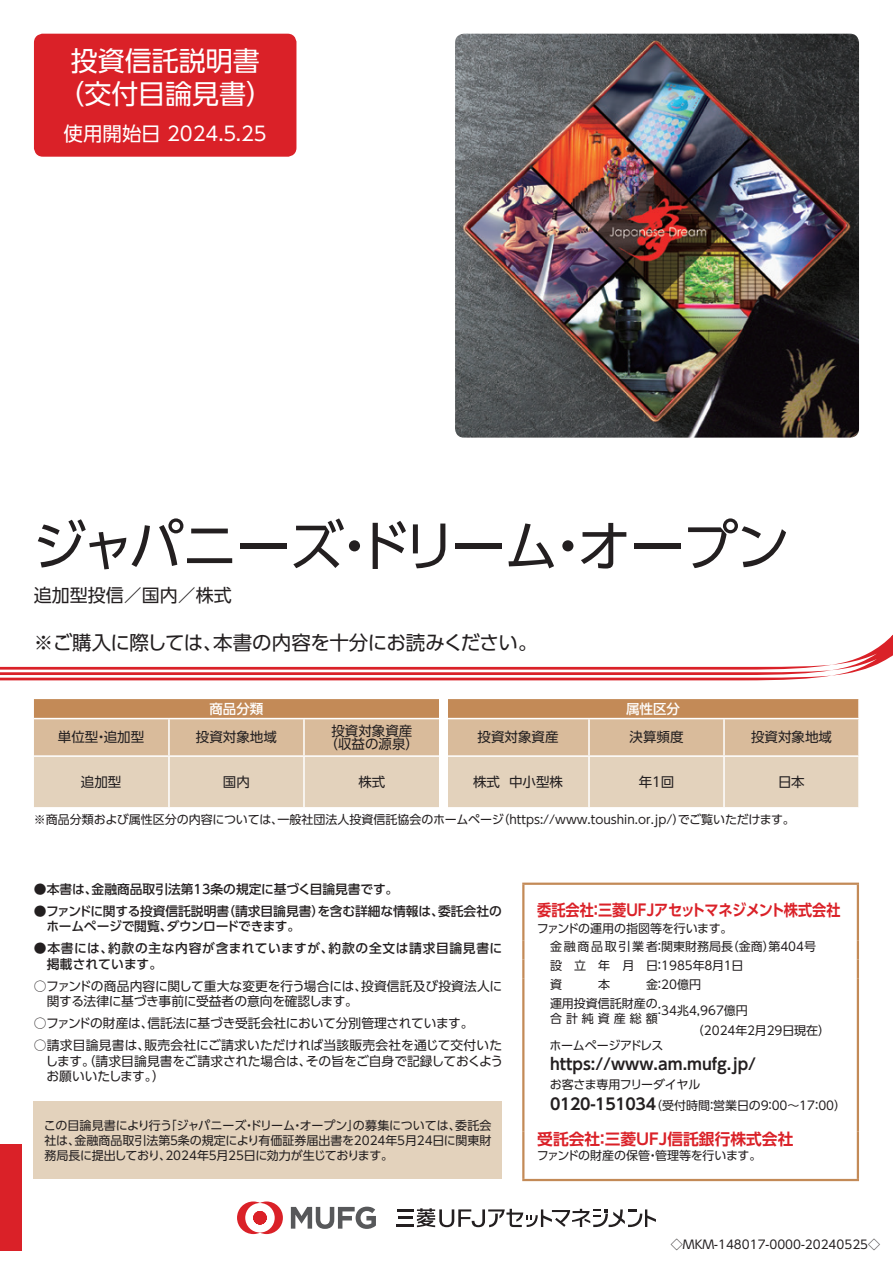
<style>
.page{position:relative;width:893px;height:1263px;background:#fff}
.page>*{position:absolute;margin:0;border:0;box-sizing:border-box;transform-origin:0 0}
.t1{font:54px "UD Shin Go Pro";letter-spacing:-.025em;color:#231f20}
.t2{font:27px/33px "UD Shin Go Pro";color:#fff;text-align:center}
.t3{font:19.5px "UD Shin Go Pro";letter-spacing:-.025em;color:#231f20}
.t4{font:19.5px "UD Shin Go Pro";color:#fff}
.t5{font:18px "UD Shin Go Pro";color:#231f20}
.t6{font:700 15.75px "UD Shin Go Pro De";letter-spacing:-.045em;color:#da2128;scale:.9 1}
.t7{font:700 15.75px "UD Shin Go Pro De";color:#231f20}
.t8{font:700 15.75px "UD Shin Go Pro De";letter-spacing:-.01em;color:#da2128}
.t9{font:13.5px/13.5px "UD Shin Go Pro";color:#231f20;text-align:center}
.t10{font:500 13.5px "UD Shin Go Pro";color:#fff}
.t11{font:12.75px/15.8px "UD Shin Go Pro";letter-spacing:-.01em;color:#231f20}
.t12{font:500 12.75px/15.8px "UD Shin Go Pro";color:#231f20}
.t13{font:500 12.75px/15.8px "UD Shin Go Pro";letter-spacing:.045em;color:#231f20}
.t14{font:12px/18.8px "UD Shin Go Pro";color:#231f20}
.t15{font:12px "UD Shin Go Pro";letter-spacing:-.03em;color:#231f20}
.t16{font:12px "UD Shin Go Pro";letter-spacing:.335em;color:#231f20}
.s1{font-family:"UD Shin Go Pro De";font-weight:700;font-size:15.75px}
</style>
<div class="page">
<svg style="left:0;top:634px;width:893px;height:46px"></svg>
<div style="left:34px;top:1101px;width:468px;height:78px;background:#e3d2bc"></div>
<div style="left:35px;top:35px;width:260px;height:120px;background:#da2128;border-radius:8px"></div>
<div style="left:34px;top:34px;width:262px;height:123px;border:3px solid #da2128;border-radius:8px"></div>
<div style="left:0;top:1144px;width:21px;height:107px;background:#da2128"></div>
<svg style="left:34px;top:699px;width:825px;height:108px;background:#dabea0"></svg>
<hr style="left:34px;top:718px;width:135px;height:1px;background:#fff">
<hr style="left:169px;top:718px;width:135px;height:1px;background:#fff">
<hr style="left:168px;top:719px;width:2px;height:36px;background:#fff">
<hr style="left:304px;top:718px;width:135px;height:1px;background:#fff">
<hr style="left:303px;top:719px;width:2px;height:36px;background:#fff">
<hr style="left:448px;top:718px;width:141px;height:1px;background:#fff">
<hr style="left:589px;top:718px;width:135px;height:1px;background:#fff">
<hr style="left:588px;top:719px;width:2px;height:36px;background:#fff">
<hr style="left:724px;top:718px;width:136px;height:1px;background:#fff">
<hr style="left:723px;top:719px;width:2px;height:36px;background:#fff">
<hr style="left:858px;top:719px;width:2px;height:36px;background:#fff">
<hr style="left:34px;top:755px;width:135px;height:2px;background:#fff">
<hr style="left:169px;top:755px;width:135px;height:2px;background:#fff">
<hr style="left:168px;top:757px;width:2px;height:50px;background:#fff">
<hr style="left:304px;top:755px;width:135px;height:2px;background:#fff">
<hr style="left:303px;top:757px;width:2px;height:50px;background:#fff">
<hr style="left:448px;top:755px;width:141px;height:2px;background:#fff">
<hr style="left:589px;top:755px;width:135px;height:2px;background:#fff">
<hr style="left:588px;top:757px;width:2px;height:50px;background:#fff">
<hr style="left:724px;top:755px;width:136px;height:2px;background:#fff">
<hr style="left:723px;top:757px;width:2px;height:50px;background:#fff">
<hr style="left:858px;top:757px;width:2px;height:50px;background:#fff">
<img style="left:455px;top:34px;width:404px;height:404px">
<hr style="left:396px;top:1224px;width:18px;height:3px;background:#231f20">
<svg style="left:397px;top:1208px;width:259px;height:19px"></svg>
<svg style="left:291px;top:1206px;width:85px;height:23px"></svg>
<svg style="left:237px;top:1201px;width:46px;height:33px"></svg>
<hr style="left:522px;top:882px;width:337px;height:3px;background:#c38a57">
<hr style="left:522px;top:885px;width:2px;height:56px;background:#c38a57">
<hr style="left:857px;top:885px;width:2px;height:56px;background:#c38a57">
<svg style="left:522px;top:941px;width:2px;height:56px"></svg>
<svg style="left:857px;top:941px;width:2px;height:56px"></svg>
<hr style="left:522px;top:997px;width:2px;height:27px;background:#c38a57">
<hr style="left:857px;top:997px;width:2px;height:27px;background:#c38a57">
<svg style="left:522px;top:1024px;width:2px;height:15px"></svg>
<svg style="left:857px;top:1024px;width:2px;height:15px"></svg>
<hr style="left:522px;top:1039px;width:2px;height:92px;background:#c38a57">
<hr style="left:857px;top:1039px;width:2px;height:92px;background:#c38a57">
<hr style="left:522px;top:1131px;width:2px;height:48px;background:#c38a57">
<hr style="left:857px;top:1131px;width:2px;height:48px;background:#c38a57">
<hr style="left:522px;top:1179px;width:337px;height:2px;background:#c38a57">
<h2 class="t2" style="left:57px;top:43px;width:217px">投資信託説明書（交付目論見書）</h2>
<h3 class="t4" style="left:64px;top:118px;width:205px">使用開始日 2024.５.25</h3>
<h1 class="t1" style="left:32px;top:502px;width:759px">ジャパニーズ・ドリーム・オープン</h1>
<h3 class="t5" style="left:34px;top:581px;width:199px">追加型投信／国内／株式</h3>
<h3 class="t3" style="left:34px;top:627px;width:505px">※ご購入に際しては、本書の内容を十分にお読みください。</h3>
<p class="t10" style="left:209px;top:697px;width:55px">商品分類</p>
<p class="t10" style="left:626px;top:697px;width:55px">属性区分</p>
<p class="t9" style="left:58px;top:730px;width:88px">単位型・追加型</p>
<p class="t9" style="left:196px;top:730px;width:82px">投資対象地域</p>
<p class="t9" style="left:325px;top:723px;width:96px">投資対象資産（収益の源泉）</p>
<p class="t9" style="left:478px;top:730px;width:82px">投資対象資産</p>
<p class="t9" style="left:629px;top:730px;width:55px">決算頻度</p>
<p class="t9" style="left:751px;top:730px;width:82px">投資対象地域</p>
<p class="t9" style="left:81px;top:775px;width:42px">追加型</p>
<p class="t9" style="left:223px;top:775px;width:28px">国内</p>
<p class="t9" style="left:358px;top:775px;width:28px">株式</p>
<p class="t9" style="left:473px;top:775px;width:91px">株式 中小型株</p>
<p class="t9" style="left:639px;top:775px;width:37px">年１回</p>
<p class="t9" style="left:778px;top:775px;width:28px">日本</p>
<p class="t14" style="left:34px;top:809px;width:762px">※商品分類および属性区分の内容については、一般社団法人投資信託協会のホームページ（https://www.toushin.or.jp/）でご覧いただけます。</p>
<p class="t12" style="left:34px;top:881px;width:366px">●本書は、金融商品取引法第13条の規定に基づく目論見書です。</p>
<p class="t12" style="left:46px;top:902px;width:457px;text-indent:-12px">●ファンドに関する投資信託説明書（請求目論見書）を含む詳細な情報は、委託会社のホームページで閲覧、ダウンロードできます。</p>
<p class="t13" style="left:47px;top:940px;width:457px;text-indent:-13px">●本書には、約款の主な内容が含まれていますが、約款の全文は請求目論見書に掲載されています。</p>
<p class="t11" style="left:47px;top:977px;width:457px;text-indent:-13px">○ファンドの商品内容に関して重大な変更を行う場合には、投資信託及び投資法人に関する法律に基づき事前に受益者の意向を確認します。</p>
<p class="t11" style="left:34px;top:1015px;width:441px">○ファンドの財産は、信託法に基づき受託会社において分別管理されています。</p>
<p class="t11" style="left:45px;top:1037px;width:459px;text-align:justify;text-indent:-12px">○請求目論見書は、販売会社にご請求いただければ当該販売会社を通じて交付いたします。（請求目論見書をご請求された場合は、その旨をご自身で記録しておくようお願いいたします。）</p>
<p class="t14" style="left:44px;top:1117px;width:449px;line-height:15px;text-align:justify">この目論見書により行う「ジャパニーズ・ドリーム・オープン」の募集については、委託会社は、金融商品取引法第５条の規定により有価証券届出書を2024年５月24日に関東財務局長に提出しており、2024年５月25日に効力が生じております。</p>
<h3 class="t6" style="left:537px;top:897px;width:338px">委託会社：三菱ＵＦＪアセットマネジメント株式会社</h3>
<p class="t14" style="left:550px;top:918px;width:268px;text-indent:-13px">ファンドの運用の指図等を行います。<br>金融商品取引業者：関東財務局長（金商）第404号設 立 年 月 日：1985年８月１日<br>資</p>
<p class="t14" style="left:550px;top:974px;width:153px;text-indent:96px">金：20億円運用投資信託財産の</p>
<p class="t16" style="left:550px;top:1008px;width:109px">合計純資産総額</p>
<p class="t14" style="left:692px;top:1000px;width:140px;line-height:19.5px;text-indent:-38px">：34兆4,967億円<br>（2024年２月29日現在）</p>
<p class="t15" style="left:550px;top:1035px;width:115px">ホームページアドレス</p>
<h3 class="t7" style="left:550px;top:1051px;width:208px">https://www.am.mufg.jp/</h3>
<p class="t14" style="left:550px;top:1074px;width:298px;line-height:21px">お客さま専用フリーダイヤル<br><span class="s1">0120-151034</span>（受付時間：営業日の９：00～17：00）</p>
<h3 class="t8" style="left:537px;top:1126px;width:258px">受託会社：三菱ＵＦＪ信託銀行株式会社</h3>
<p class="t14" style="left:537px;top:1145px;width:226px">ファンドの財産の保管・管理等を行います。</p>
<p class="t14" style="left:598px;top:974px;width:13px">本</p>
<p class="t14" style="left:671px;top:1234px;width:211px">◇MKM-148017-0000-20240525◇</p>
</div>
